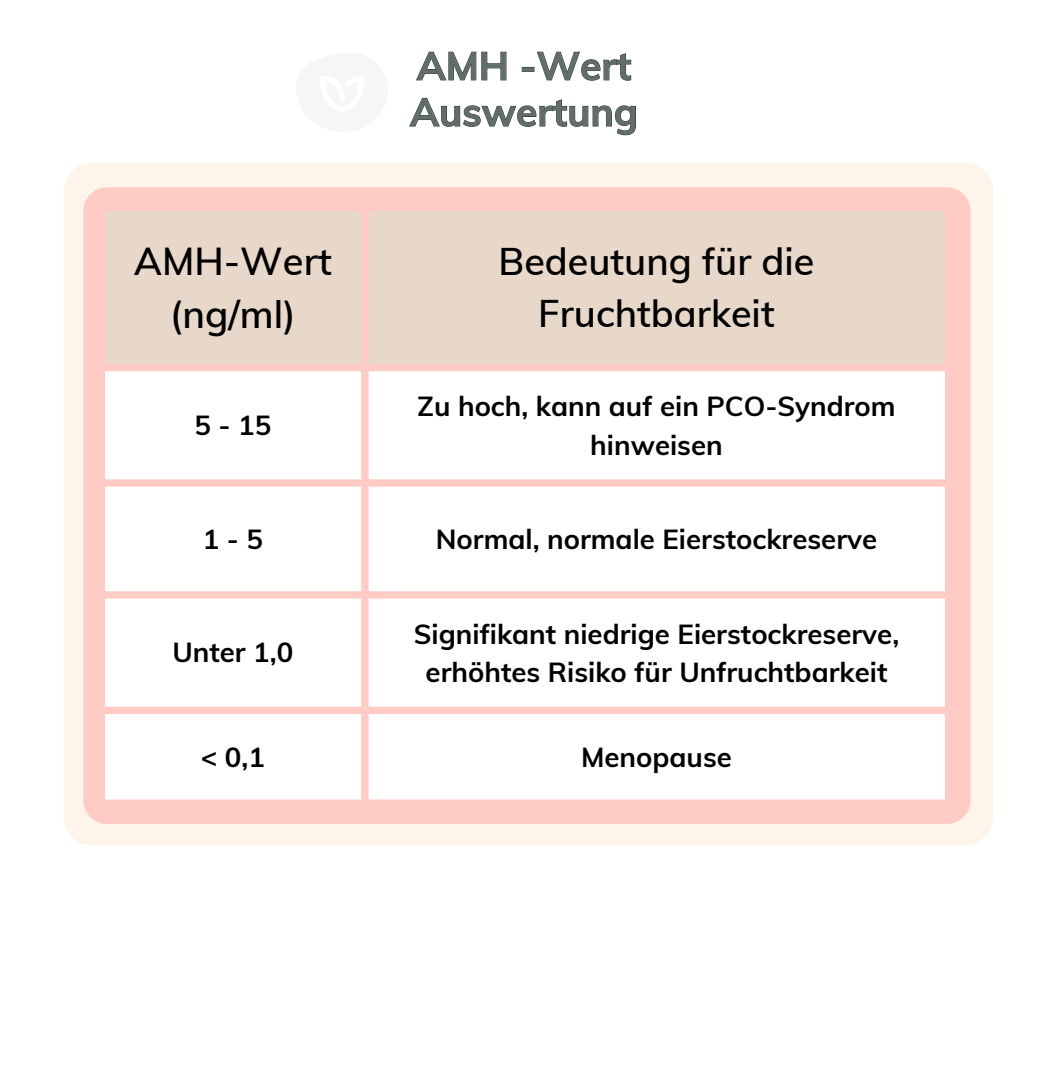
<style>
.page{position:relative;width:1050px;height:1088px;background:#fff}
.page>*{position:absolute;margin:0;border:0;box-sizing:border-box;transform-origin:0 0}
.t1{font:700 38.9px/46.1px "Muli";color:#616d69}
.t2{font:600 38.1px/53.1px "Muli";color:#000;text-align:center}
.t3{font:600 37.7px/52.4px "Muli";color:#000;text-align:center}
.t4{font:700 27.6px/38.4px "Muli";color:#000;text-align:center}
</style>
<div class="page">
<div style="left:64px;top:163px;width:929px;height:682px;background:#fef4ea"></div>
<div style="left:83px;top:187px;width:887px;height:637px;background:#ffcbc4;border-radius:24px"></div>
<div style="left:105px;top:211px;width:840px;height:153px;background:#e8d8c9"></div>
<div style="left:105px;top:371px;width:840px;height:428px;background:#fff"></div>
<svg style="left:416px;top:51px;width:215px;height:30px"></svg>
<svg style="left:409px;top:98px;width:227px;height:37px"></svg>
<img style="left:296px;top:53px;width:92px;height:79px">
<p class="t1" style="left:410px;top:42px;width:230px">AMH -Wert<br>Auswertung</p>
<h1 class="t2" style="left:134px;top:234px;width:200px">AMH-Wert (ng/ml)</h1>
<p class="t3" style="left:499px;top:234px;width:318px">Bedeutung für die<br>Fruchtbarkeit</p>
<p class="t4" style="left:194px;top:405px;width:78px">5-15</p>
<p class="t4" style="left:417px;top:386px;width:480px">Zu hoch, kann auf ein PCO-Syndrom hinweisen</p>
<p class="t4" style="left:203px;top:519px;width:62px">1-5</p>
<p class="t4" style="left:436px;top:519px;width:443px">Normal, normale Eierstockreserve</p>
<p class="t4" style="left:172px;top:632px;width:122px">Unter 1,0</p>
<p class="t4" style="left:414px;top:614px;width:487px">Signifikant niedrige Eierstockreserve, erhöhtes Risiko für Unfruchtbarkeit</p>
<p class="t4" style="left:201px;top:737px;width:66px">&lt; 0,1</p>
<p class="t4" style="left:581px;top:737px;width:152px">Menopause</p>
</div>
